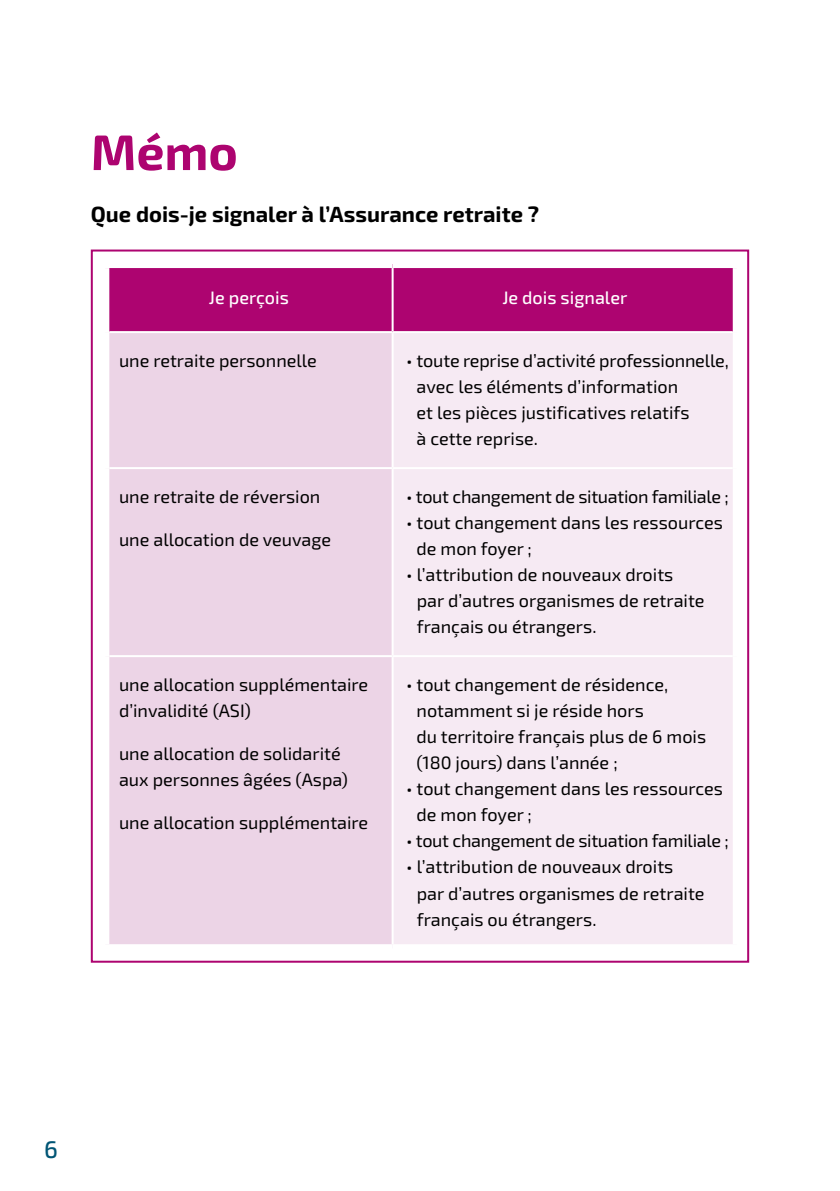
<style>
.page{position:relative;width:840px;height:1191px;background:#fff}
.page>*{position:absolute;margin:0;border:0;box-sizing:border-box;transform-origin:0 0}
.Titre_N1{font:700 50px "Exo 2";color:#ad0470}
.t1{font:500 24px "Exo 2";color:#005575}
.Chapo{font:700 22px "Exo 2";color:#000}
.Tableau_TXT_Courant{font:18px/26px "Exo 2";color:#000}
.Tableau_Entete{font:500 18px "Exo 2";color:#fff}
</style>
<div class="page">
<div style="left:109px;top:268px;width:623px;height:63px;background:#ad0470"></div>
<div style="left:109px;top:333px;width:282px;height:611px;background:#ecd4e6"></div>
<div style="left:394px;top:333px;width:338px;height:611px;background:#f6eaf3"></div>
<hr style="left:391px;top:268px;width:2px;height:63px;background:#fff">
<hr style="left:109px;top:467px;width:283px;height:2px;background:#fff">
<hr style="left:392px;top:467px;width:340px;height:2px;background:#fff">
<hr style="left:109px;top:655px;width:283px;height:2px;background:#fff">
<hr style="left:392px;top:655px;width:340px;height:2px;background:#fff">
<p class="Titre_N1" style="left:91px;top:123px;width:148px">Mémo</p>
<p class="Chapo" style="left:91px;top:201px;width:449px">Que dois-je signaler à l’Assurance retraite ?</p>
<p class="Tableau_Entete" style="left:209px;top:287px;width:81px">Je perçois</p>
<p class="Tableau_Entete" style="left:502px;top:287px;width:126px">Je dois signaler</p>
<p class="Tableau_TXT_Courant" style="left:119px;top:348px;width:199px">une retraite personnelle</p>
<p class="Tableau_TXT_Courant" style="left:416px;top:348px;width:313px;text-indent:-10px">• toute reprise d’activité professionnelle, avec les éléments d’information<br>et les pièces justificatives relatifs<br>à cette reprise.</p>
<p class="Tableau_TXT_Courant" style="left:119px;top:484px;width:203px">une retraite de réversion</p>
<p class="Tableau_TXT_Courant" style="left:119px;top:527px;width:213px">une allocation de veuvage</p>
<p class="Tableau_TXT_Courant" style="left:119px;top:672px;width:250px">une allocation supplémentaire d’invalidité (ASI)</p>
<p class="Tableau_TXT_Courant" style="left:119px;top:741px;width:230px">une allocation de solidarité aux personnes âgées (Aspa)</p>
<p class="Tableau_TXT_Courant" style="left:119px;top:810px;width:250px">une allocation supplémentaire</p>
<p class="Tableau_TXT_Courant" style="left:406px;top:484px;width:324px">• tout changement de situation familiale ;</p>
<p class="Tableau_TXT_Courant" style="left:416px;top:510px;width:308px;text-indent:-10px">• tout changement dans les ressources de mon foyer ;</p>
<p class="Tableau_TXT_Courant" style="left:416px;top:562px;width:289px;text-indent:-11px">• l’attribution de nouveaux droits par d’autres organismes de retraite français ou étrangers.</p>
<p class="Tableau_TXT_Courant" style="left:416px;top:672px;width:291px;text-indent:-10px">• tout changement de résidence, notamment si je réside hors<br>du territoire français plus de 6 mois (180 jours) dans l’année ;</p>
<p class="Tableau_TXT_Courant" style="left:416px;top:776px;width:308px;text-indent:-10px">• tout changement dans les ressources de mon foyer ;</p>
<p class="Tableau_TXT_Courant" style="left:406px;top:828px;width:324px">• tout changement de situation familiale ;</p>
<p class="Tableau_TXT_Courant" style="left:416px;top:854px;width:289px;text-indent:-11px">• l’attribution de nouveaux droits par d’autres organismes de retraite français ou étrangers.</p>
<h2 class="t1" style="left:44px;top:1135px;width:15px">6</h2>
</div>
